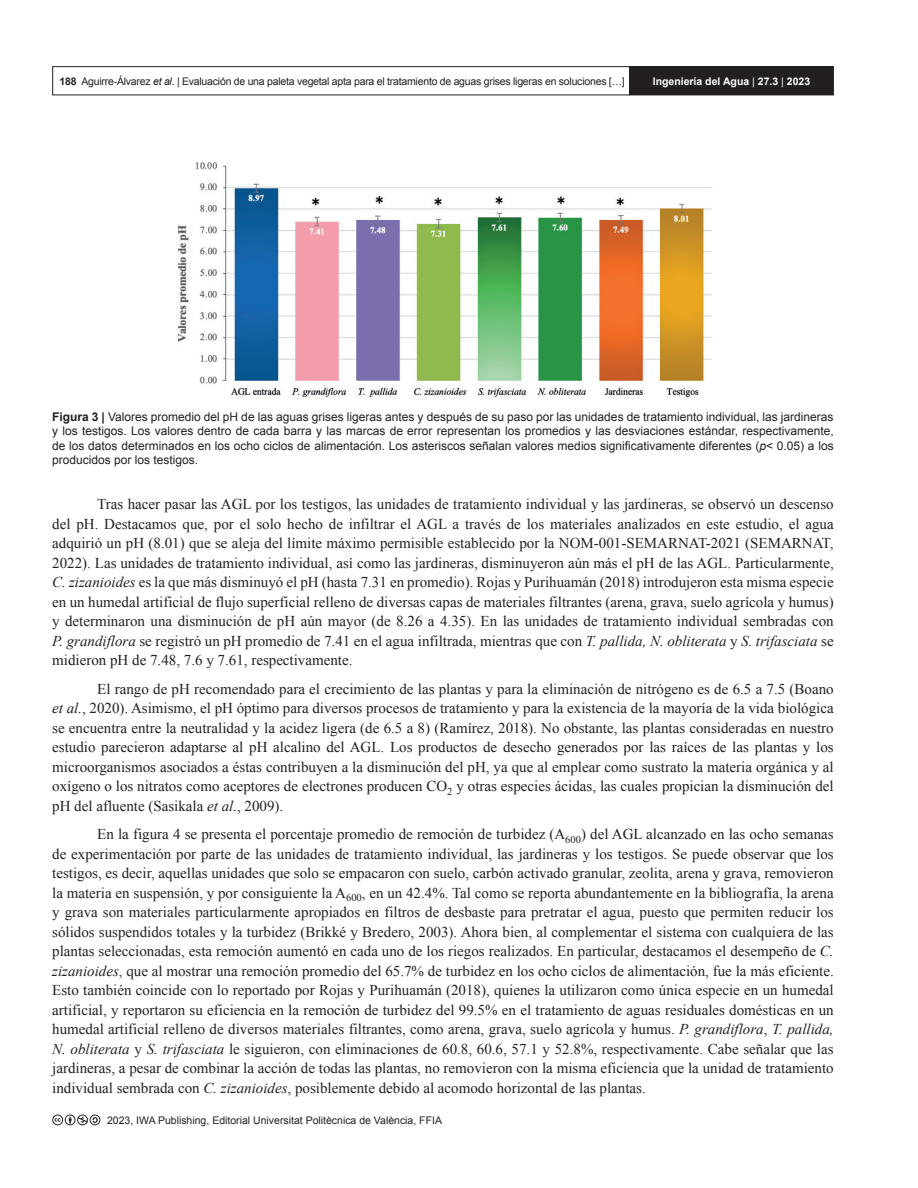
<style>
.page{position:relative;width:918px;height:1188px;background:#fff}
.page>*{position:absolute;margin:0;border:0;box-sizing:border-box;transform-origin:0 0}
.AI_TEXTO_esp{font:15px/19.5px "Times New Roman";color:#231f20;text-align:justify}
.AI_PIE_DE_FIGURA{font:12px/14.4px "Arial";color:#231f20;text-align:justify}
.t1{font:10.5px "Arial";letter-spacing:-.02em;color:#231f20}
.t2{font:10.5px "Arial";color:#231f20}
.t3{font:700 10.5px "Arial";color:#fff}
.s1{font-weight:700}
.s2{font-style:italic}
.s3{font-weight:400}
</style>
<div class="page">
<div style="left:52px;top:66px;width:578px;height:29px;border:1px solid #231f20"></div>
<div style="left:630px;top:67px;width:203px;height:28px;background:#231f20"></div>
<div style="left:629px;top:66px;width:205px;height:29px;border:1px solid #231f20"></div>
<svg style="left:52px;top:1115px;width:48px;height:10px"></svg>
<img style="left:177px;top:162px;width:535px;height:236px">
<p class="t1" style="left:59px;top:74px;width:567px"><span class="s1">188</span> Aguirre-Álvarez <span class="s2">et al</span>. | Evaluación de una paleta vegetal apta para el tratamiento de aguas grises ligeras en soluciones […]</p>
<p class="t3" style="left:653px;top:74px;width:159px">Ingeniería del Agua <span class="s3">|</span> 27.3 <span class="s3">|</span> 2023</p>
<p class="AI_PIE_DE_FIGURA" style="left:52px;top:410px;width:783px"><span class="s1">Figura 3 |</span> Valores promedio del pH de las aguas grises ligeras antes y después de su paso por las unidades de tratamiento individual, las jardineras y los testigos. Los valores dentro de cada barra y las marcas de error representan los promedios y las desviaciones estándar, respectivamente, de los datos determinados en los ocho ciclos de alimentación. Los asteriscos señalan valores medios significativamente diferentes (<span class="s2">p</span>&lt; 0.05) a los producidos por los testigos.</p>
<p class="AI_TEXTO_esp" style="left:52px;top:494px;width:783px;text-indent:45px">Tras hacer pasar las AGL por los testigos, las unidades de tratamiento individual y las jardineras, se observó un descenso del pH. Destacamos que, por el solo hecho de infiltrar el AGL a través de los materiales analizados en este estudio, el agua adquirió un pH (8.01) que se aleja del límite máximo permisible establecido por la NOM-001-SEMARNAT-2021 (SEMARNAT, 2022). Las unidades de tratamiento individual, así como las jardineras, disminuyeron aún más el pH de las AGL. Particularmente, <span class="s2">C. zizanioides</span> es la que más disminuyó el pH (hasta 7.31 en promedio). Rojas y Purihuamán (2018) introdujeron esta misma especie en un humedal artificial de flujo superficial relleno de diversas capas de materiales filtrantes (arena, grava, suelo agrícola y humus) y determinaron una disminución de pH aún mayor (de 8.26 a 4.35). En las unidades de tratamiento individual sembradas con <span class="s2">P. grandiflora</span> se registró un pH promedio de 7.41 en el agua infiltrada, mientras que con <span class="s2">T. pallida, N. obliterata</span> y <span class="s2">S. trifasciata</span> se midieron pH de 7.48, 7.6 y 7.61, respectivamente.</p>
<p class="AI_TEXTO_esp" style="left:52px;top:679px;width:783px;text-indent:45px">El rango de pH recomendado para el crecimiento de las plantas y para la eliminación de nitrógeno es de 6.5 a 7.5 (Boano <span class="s2">et al.</span>, 2020). Asimismo, el pH óptimo para diversos procesos de tratamiento y para la existencia de la mayoría de la vida biológica se encuentra entre la neutralidad y la acidez ligera (de 6.5 a 8) (Ramírez, 2018). No obstante, las plantas consideradas en nuestro estudio parecieron adaptarse al pH alcalino del AGL. Los productos de desecho generados por las raíces de las plantas y los microorganismos asociados a éstas contribuyen a la disminución del pH, ya que al emplear como sustrato la materia orgánica y al oxígeno o los nitratos como aceptores de electrones producen CO<sub>2</sub> y otras especies ácidas, las cuales propician la disminución del pH del afluente (Sasikala <span class="s2">et al.</span>, 2009).</p>
<p class="AI_TEXTO_esp" style="left:52px;top:824px;width:783px;text-indent:45px">En la figura 4 se presenta el porcentaje promedio de remoción de turbidez (A<sub>600</sub>) del AGL alcanzado en las ocho semanas de experimentación por parte de las unidades de tratamiento individual, las jardineras y los testigos. Se puede observar que los testigos, es decir, aquellas unidades que solo se empacaron con suelo, carbón activado granular, zeolita, arena y grava, removieron la materia en suspensión, y por consiguiente la A<sub>600</sub>, en un 42.4%. Tal como se reporta abundantemente en la bibliografía, la arena y grava son materiales particularmente apropiados en filtros de desbaste para pretratar el agua, puesto que permiten reducir los sólidos suspendidos totales y la turbidez (Brikké y Bredero, 2003). Ahora bien, al complementar el sistema con cualquiera de las plantas seleccionadas, esta remoción aumentó en cada uno de los riegos realizados. En particular, destacamos el desempeño de <span class="s2">C. zizanioides</span>, que al mostrar una remoción promedio del 65.7% de turbidez en los ocho ciclos de alimentación, fue la más eficiente.<br>Esto también coincide con lo reportado por Rojas y Purihuamán (2018), quienes la utilizaron como única especie en un humedal artificial, y reportaron su eficiencia en la remoción de turbidez del 99.5% en el tratamiento de aguas residuales domésticas en un humedal artificial relleno de diversos materiales filtrantes, como arena, grava, suelo agrícola y humus. <span class="s2">P. grandiflora</span>, <span class="s2">T. pallida, N. obliterata</span> y <span class="s2">S. trifasciata</span> le siguieron, con eliminaciones de 60.8, 60.6, 57.1 y 52.8%, respectivamente. Cabe señalar que las jardineras, a pesar de combinar la acción de todas las plantas, no removieron con la misma eficiencia que la unidad de tratamiento individual sembrada con <span class="s2">C. zizanioides</span>, posiblemente debido al acomodo horizontal de las plantas.</p>
<p class="t2" style="left:107px;top:1113px;width:336px">2023, IWA Publishing, Editorial Universitat Politècnica de València, FFIA</p>
</div>
